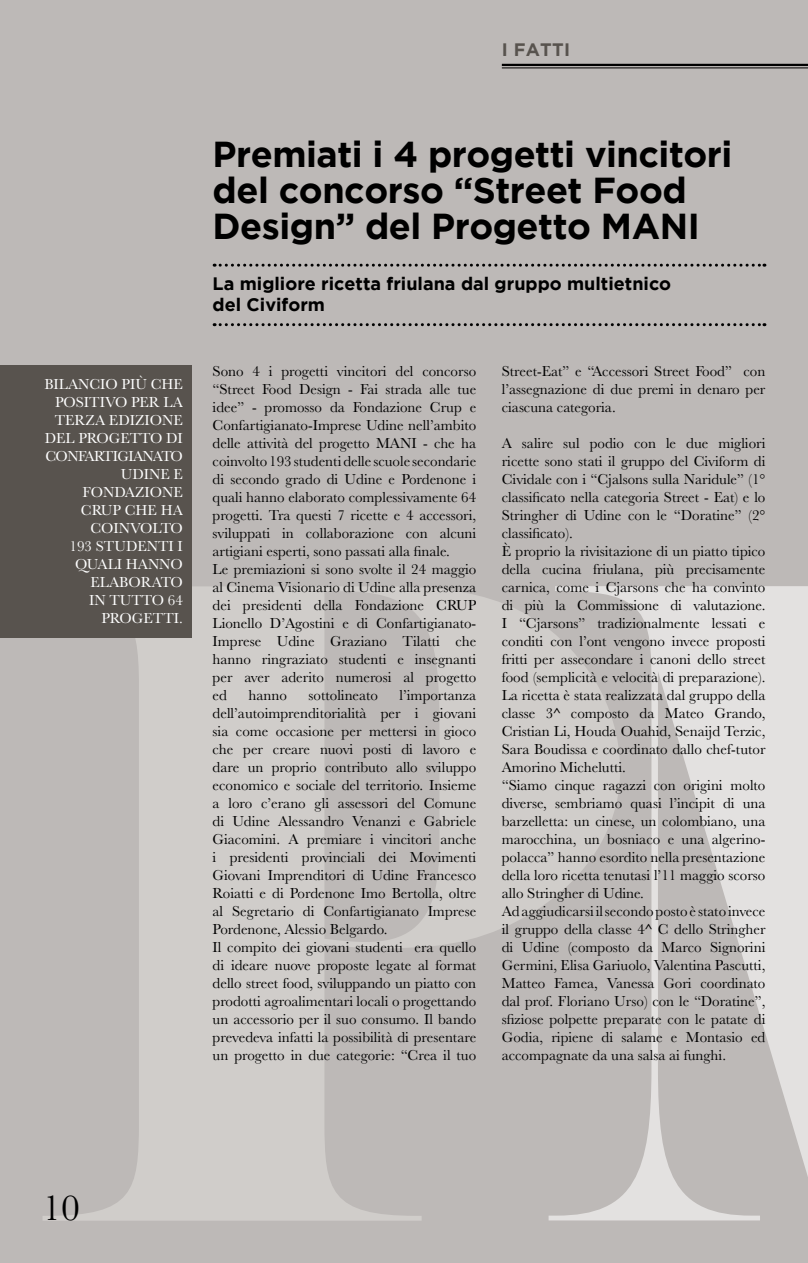
<style>
.page{position:relative;width:808px;height:1263px;background:#bdb9b7}
.page>*{position:absolute;margin:0;border:0;box-sizing:border-box;transform-origin:0 0}
.t1{font:37.5px "Baskerville";color:#000}
.t2{font:700 36px/36px "Gotham";letter-spacing:-.015em;color:#000}
.t3{font:700 18px/21.6px "Gotham";color:#000}
.t4{font:700 18px "Gotham";letter-spacing:.015em;color:#58534e}
.t5{font:15px/18px "Baskerville";color:#000}
.t6{font:15px/18px "Baskerville";color:#fff;text-align:right}
</style>
<div class="page">
<svg style="left:620px;top:586px;width:188px;height:634px"></svg>
<svg style="left:43px;top:586px;width:577px;height:635px"></svg>
<hr style="left:502px;top:64px;width:306px;height:2px;background:#000">
<hr style="left:502px;top:68px;width:306px;height:1px;background:#000">
<div style="left:0;top:366px;width:191px;height:272px;background:#58534e"></div>
<svg style="left:214px;top:264px;width:551px;height:3px"></svg>
<svg style="left:214px;top:323px;width:551px;height:3px"></svg>
<p class="t4" style="left:502px;top:39px;width:70px">I FATTI</p>
<h2 class="t2" style="left:213px;top:135px;width:521px">Premiati i 4 progetti vincitori del concorso “Street Food<br>Design” del Progetto MANI</h2>
<p class="t3" style="left:213px;top:272px;width:460px">La migliore ricetta friulana dal gruppo multietnico del Civiform</p>
<p class="t6" style="left:44px;top:375px;width:140px">BILANCIO PIÙ CHE<br>POSITIVO PER LA<br>TERZA EDIZIONE<br>DEL PROGETTO DI<br>CONFARTIGIANATO<br>UDINE E<br>FONDAZIONE<br>CRUP CHE HA<br>COINVOLTO<br>193 STUDENTI I<br>QUALI HANNO<br>ELABORATO<br>IN TUTTO 64<br>PROGETTI.</p>
<p class="t5" style="left:213px;top:362px;width:265px">Sono 4 i progetti vincitori del concorso “Street Food Design - Fai strada alle tue idee” - promosso da Fondazione Crup e Confartigianato-Imprese Udine nell’ambito delle attività del progetto MANI - che ha coinvolto 193 studenti delle scuole secondarie di secondo grado di Udine e Pordenone i quali hanno elaborato complessivamente 64 progetti. Tra questi 7 ricette e 4 accessori, sviluppati in collaborazione con alcuni artigiani esperti, sono passati alla finale.<br>Le premiazioni si sono svolte il 24 maggio al Cinema Visionario di Udine alla presenza dei presidenti della Fondazione CRUP Lionello D’Agostini e di Confartigianato-Imprese Udine Graziano Tilatti che hanno ringraziato studenti e insegnanti per aver aderito numerosi al progetto ed</p>
<p class="t5" style="left:213px;top:686px;width:265px;text-indent:187px">l’importanza dell’autoimprenditorialità per i giovani sia come occasione per mettersi in gioco che per creare nuovi posti di lavoro e dare un proprio contributo allo sviluppo economico e sociale del territorio. Insieme a loro c’erano gli assessori del Comune di Udine Alessandro Venanzi e Gabriele Giacomini. A premiare i vincitori anche i presidenti provinciali dei Movimenti Giovani Imprenditori di Udine Francesco Roiatti e di Pordenone Imo Bertolla, oltre al Segretario di Confartigianato Imprese Pordenone, Alessio Belgardo.<br>Il compito dei giovani studenti era quello di ideare nuove proposte legate al format dello street food, sviluppando un piatto con prodotti agroalimentari locali o progettando un accessorio per il suo consumo. Il bando prevedeva infatti la possibilità di presentare un progetto in due categorie: “Crea il tuo</p>
<p class="t5" style="left:249px;top:686px;width:40px">hanno</p>
<p class="t5" style="left:309px;top:686px;width:71px">sottolineato</p>
<p class="t5" style="left:502px;top:362px;width:265px;text-align:justify">Street-Eat” e “Accessori Street Food” con l’assegnazione di due premi in denaro per ciascuna categoria.</p>
<p class="t5" style="left:502px;top:434px;width:265px">A salire sul podio con le due migliori ricette sono stati il gruppo del Civiform di Cividale con i “Cjalsons sulla Naridule” (1° classificato nella categoria Street - Eat) e lo Stringher di Udine con le “Doratine” (2° classificato).<br>È proprio la rivisitazione di un piatto tipico della cucina friulana, più precisamente carnica, come i Cjarsons che ha convinto di più la Commissione di valutazione.<br>I “Cjarsons” tradizionalmente lessati e conditi con l’ont vengono invece proposti fritti per assecondare i canoni dello street food (semplicità e velocità di preparazione).<br>La ricetta è stata realizzata dal gruppo della classe 3^ composto da Mateo Grando, Cristian Li, Houda Ouahid, Senaijd Terzic, Sara Boudissa e coordinato dallo chef-tutor Amorino Michelutti.<br>“Siamo cinque ragazzi con origini molto diverse, sembriamo quasi l’incipit di una barzelletta: un cinese, un colombiano, una marocchina, un bosniaco e una algerino&shy;polacca” hanno esordito nella presentazione della loro ricetta tenutasi l’11 maggio scorso allo Stringher di Udine.<br>Ad aggiudicarsi il secondo posto è stato invece il gruppo della classe 4^ C dello Stringher di Udine (composto da Marco Signorini Germini, Elisa Gariuolo, Valentina Pascutti, Matteo Famea, Vanessa Gori coordinato dal prof. Floriano Urso) con le “Doratine”, sfiziose polpette preparate con le patate di Godia, ripiene di salame e Montasio ed accompagnate da una salsa ai funghi.</p>
<h1 class="t1" style="left:43px;top:1184px;width:39px">10</h1>
</div>
